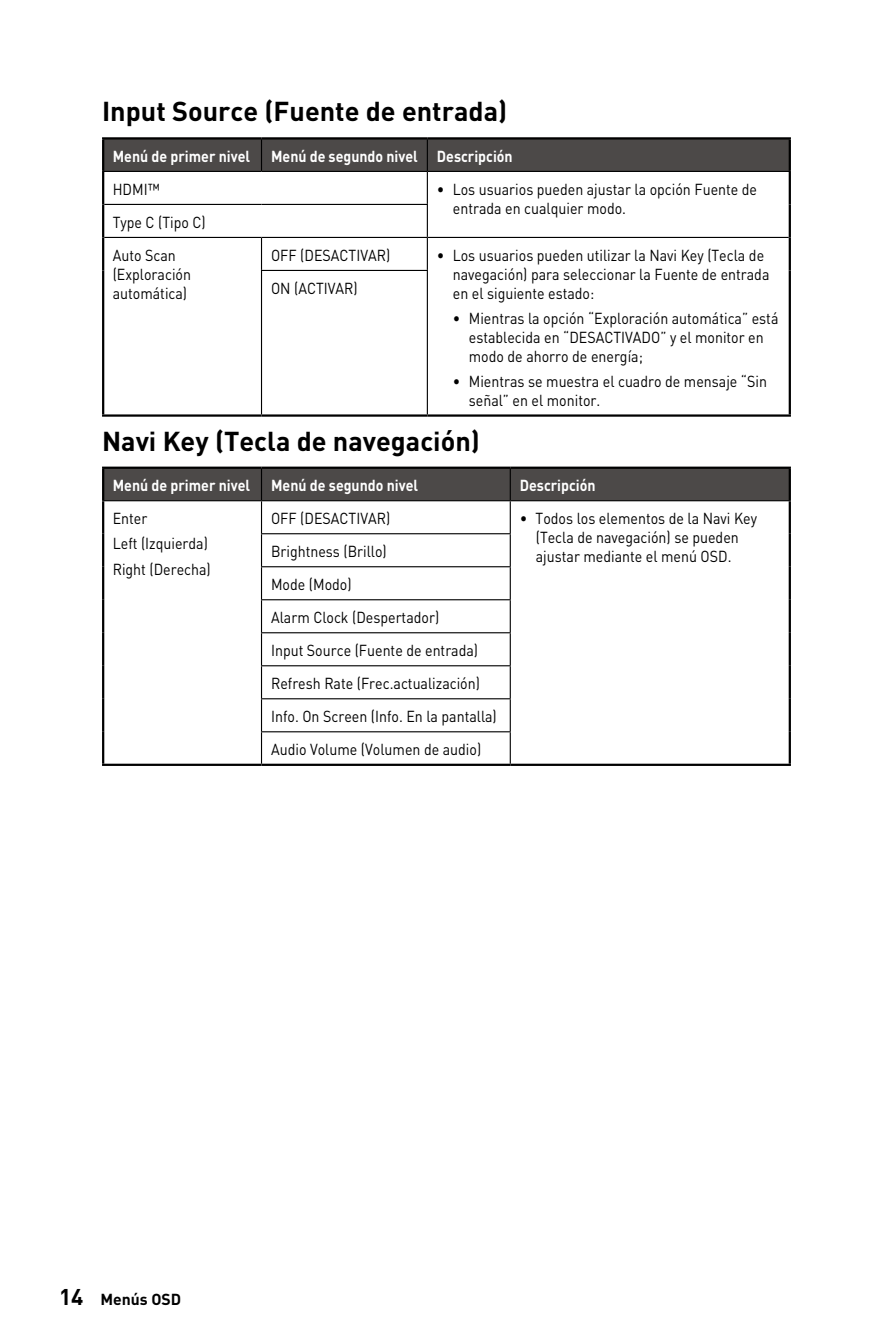
<style>
.page{position:relative;width:893px;height:1340px;background:#fff}
.page>*{position:absolute;margin:0;border:0;box-sizing:border-box;transform-origin:0 0}
.Title_2{font:700 27px "MSI Din Pro Noto CJK";color:#000}
.OSD_Text_1{font:15.75px/18.9px "MSI Din Pro Noto CJK";color:#000;scale:.9 1}
.OSD_Table_Head_1{font:700 15.75px "MSI Din Pro Noto CJK";color:#fff;scale:.9 1}
.t1{font:700 15.75px "MSI Din Pro Noto CJK";color:#000}
.s1{font-weight:700}
.s2{font-size:22.5px}
</style>
<div class="page">
<div style="left:104px;top:139px;width:685px;height:32px;background:#4c4948"></div>
<hr style="left:427px;top:205px;width:1px;height:32px;background:#000">
<hr style="left:102px;top:414px;width:159px;height:2px;background:#000">
<hr style="left:427px;top:414px;width:364px;height:2px;background:#000">
<hr style="left:102px;top:171px;width:159px;height:1px;background:#000">
<hr style="left:261px;top:171px;width:166px;height:1px;background:#000">
<hr style="left:427px;top:171px;width:364px;height:1px;background:#000">
<hr style="left:427px;top:172px;width:1px;height:32px;background:#000">
<hr style="left:104px;top:204px;width:157px;height:1px;background:#000">
<hr style="left:261px;top:204px;width:167px;height:1px;background:#000">
<hr style="left:104px;top:237px;width:157px;height:1px;background:#000">
<hr style="left:261px;top:237px;width:166px;height:1px;background:#000">
<hr style="left:261px;top:238px;width:1px;height:32px;background:#000">
<hr style="left:427px;top:237px;width:362px;height:1px;background:#000">
<hr style="left:427px;top:238px;width:1px;height:32px;background:#000">
<hr style="left:261px;top:270px;width:167px;height:1px;background:#000">
<hr style="left:261px;top:271px;width:1px;height:143px;background:#000">
<hr style="left:427px;top:271px;width:1px;height:143px;background:#000">
<hr style="left:261px;top:139px;width:1px;height:32px;background:#000">
<hr style="left:427px;top:139px;width:1px;height:32px;background:#000">
<hr style="left:102px;top:137px;width:159px;height:2px;background:#000">
<hr style="left:102px;top:139px;width:2px;height:32px;background:#000">
<hr style="left:261px;top:137px;width:166px;height:2px;background:#000">
<hr style="left:427px;top:137px;width:364px;height:2px;background:#000">
<hr style="left:789px;top:139px;width:2px;height:32px;background:#000">
<hr style="left:102px;top:172px;width:2px;height:32px;background:#000">
<hr style="left:789px;top:172px;width:2px;height:32px;background:#000">
<hr style="left:789px;top:204px;width:2px;height:33px;background:#000">
<hr style="left:102px;top:204px;width:2px;height:33px;background:#000">
<hr style="left:102px;top:237px;width:2px;height:33px;background:#000">
<hr style="left:102px;top:270px;width:2px;height:144px;background:#000">
<hr style="left:789px;top:237px;width:2px;height:33px;background:#000">
<hr style="left:789px;top:270px;width:2px;height:144px;background:#000">
<hr style="left:261px;top:414px;width:166px;height:2px;background:#000">
<div style="left:104px;top:469px;width:685px;height:31px;background:#4c4948"></div>
<hr style="left:261px;top:501px;width:1px;height:32px;background:#000">
<hr style="left:510px;top:501px;width:1px;height:32px;background:#000">
<hr style="left:261px;top:533px;width:250px;height:1px;background:#000">
<hr style="left:261px;top:534px;width:1px;height:32px;background:#000">
<hr style="left:510px;top:534px;width:1px;height:32px;background:#000">
<hr style="left:261px;top:566px;width:250px;height:1px;background:#000">
<hr style="left:261px;top:567px;width:1px;height:32px;background:#000">
<hr style="left:510px;top:567px;width:1px;height:32px;background:#000">
<hr style="left:261px;top:599px;width:250px;height:1px;background:#000">
<hr style="left:261px;top:600px;width:1px;height:32px;background:#000">
<hr style="left:510px;top:600px;width:1px;height:32px;background:#000">
<hr style="left:261px;top:632px;width:250px;height:1px;background:#000">
<hr style="left:261px;top:633px;width:1px;height:32px;background:#000">
<hr style="left:510px;top:633px;width:1px;height:32px;background:#000">
<hr style="left:261px;top:665px;width:250px;height:1px;background:#000">
<hr style="left:261px;top:666px;width:1px;height:32px;background:#000">
<hr style="left:510px;top:666px;width:1px;height:32px;background:#000">
<hr style="left:261px;top:698px;width:250px;height:1px;background:#000">
<hr style="left:261px;top:699px;width:1px;height:32px;background:#000">
<hr style="left:510px;top:699px;width:1px;height:32px;background:#000">
<hr style="left:261px;top:731px;width:250px;height:1px;background:#000">
<hr style="left:261px;top:732px;width:1px;height:31px;background:#000">
<hr style="left:510px;top:732px;width:1px;height:31px;background:#000">
<hr style="left:102px;top:500px;width:159px;height:1px;background:#000">
<hr style="left:102px;top:763px;width:159px;height:3px;background:#000">
<hr style="left:510px;top:763px;width:281px;height:3px;background:#000">
<hr style="left:261px;top:500px;width:249px;height:1px;background:#000">
<hr style="left:510px;top:500px;width:281px;height:1px;background:#000">
<hr style="left:261px;top:469px;width:1px;height:31px;background:#000">
<hr style="left:510px;top:469px;width:1px;height:31px;background:#000">
<hr style="left:102px;top:466px;width:159px;height:3px;background:#000">
<hr style="left:102px;top:469px;width:2px;height:31px;background:#000">
<hr style="left:261px;top:466px;width:249px;height:3px;background:#000">
<hr style="left:510px;top:466px;width:281px;height:3px;background:#000">
<hr style="left:789px;top:469px;width:2px;height:31px;background:#000">
<hr style="left:102px;top:501px;width:2px;height:33px;background:#000">
<hr style="left:102px;top:534px;width:2px;height:32px;background:#000">
<hr style="left:102px;top:566px;width:2px;height:33px;background:#000">
<hr style="left:102px;top:599px;width:2px;height:33px;background:#000">
<hr style="left:102px;top:632px;width:2px;height:33px;background:#000">
<hr style="left:102px;top:665px;width:2px;height:33px;background:#000">
<hr style="left:102px;top:698px;width:2px;height:33px;background:#000">
<hr style="left:102px;top:731px;width:2px;height:32px;background:#000">
<hr style="left:789px;top:501px;width:2px;height:33px;background:#000">
<hr style="left:789px;top:534px;width:2px;height:32px;background:#000">
<hr style="left:789px;top:566px;width:2px;height:33px;background:#000">
<hr style="left:789px;top:599px;width:2px;height:33px;background:#000">
<hr style="left:789px;top:632px;width:2px;height:33px;background:#000">
<hr style="left:789px;top:665px;width:2px;height:33px;background:#000">
<hr style="left:789px;top:698px;width:2px;height:33px;background:#000">
<hr style="left:789px;top:731px;width:2px;height:32px;background:#000">
<hr style="left:261px;top:763px;width:249px;height:3px;background:#000">
<p class="Title_2" style="left:102px;top:96px;width:407px">Input Source (Fuente de entrada)</p>
<p class="OSD_Table_Head_1" style="left:113px;top:147px;width:154px">Menú de primer nivel</p>
<p class="OSD_Table_Head_1" style="left:271px;top:147px;width:164px">Menú de segundo nivel</p>
<p class="OSD_Table_Head_1" style="left:437px;top:147px;width:86px">Descripción</p>
<p class="OSD_Text_1" style="left:113px;top:180px;width:54px">HDMI™</p>
<p class="OSD_Text_1" style="left:453px;top:180px;width:340px;text-indent:-16px"><span class="s1">∙</span> Los usuarios pueden ajustar la opción Fuente de entrada en cualquier modo.</p>
<p class="OSD_Text_1" style="left:113px;top:213px;width:105px">Type C (Tipo C)</p>
<p class="OSD_Text_1" style="left:113px;top:246px;width:89px">Auto Scan (Exploración automática)</p>
<p class="OSD_Text_1" style="left:271px;top:246px;width:134px">OFF (DESACTIVAR)</p>
<p class="OSD_Text_1" style="left:453px;top:246px;width:353px;text-indent:-16px"><span class="s1">∙</span> Los usuarios pueden utilizar la Navi Key (Tecla de navegación) para seleccionar la Fuente de entrada en el siguiente estado:</p>
<p class="OSD_Text_1" style="left:469px;top:309px;width:346px;text-indent:-16px">• Mientras la opción “Exploración automática” está establecida en “DESACTIVADO” y el monitor en modo de ahorro de energía;</p>
<p class="OSD_Text_1" style="left:469px;top:372px;width:333px;text-indent:-16px">• Mientras se muestra el cuadro de mensaje “Sin señal” en el monitor.</p>
<p class="OSD_Text_1" style="left:271px;top:279px;width:98px">ON (ACTIVAR)</p>
<p class="Title_2" style="left:102px;top:425px;width:379px">Navi Key (Tecla de navegación)</p>
<p class="OSD_Table_Head_1" style="left:113px;top:476px;width:154px">Menú de primer nivel</p>
<p class="OSD_Table_Head_1" style="left:271px;top:476px;width:165px">Menú de segundo nivel</p>
<p class="OSD_Table_Head_1" style="left:520px;top:476px;width:86px">Descripción</p>
<p class="OSD_Text_1" style="left:113px;top:509px;width:40px">Enter</p>
<p class="OSD_Text_1" style="left:113px;top:534px;width:107px">Left (Izquierda)</p>
<p class="OSD_Text_1" style="left:113px;top:560px;width:111px">Right (Derecha)</p>
<p class="OSD_Text_1" style="left:271px;top:509px;width:134px">OFF (DESACTIVAR)</p>
<p class="OSD_Text_1" style="left:520px;top:509px;width:265px;text-align:center"><span class="s1">∙</span> Todos los elementos de la Navi Key (Tecla de navegación) se pueden</p>
<p class="OSD_Text_1" style="left:271px;top:542px;width:130px">Brightness (Brillo)</p>
<p class="OSD_Text_1" style="left:536px;top:547px;width:219px">ajustar mediante el menú OSD.</p>
<p class="OSD_Text_1" style="left:271px;top:575px;width:91px">Mode (Modo)</p>
<p class="OSD_Text_1" style="left:271px;top:608px;width:188px">Alarm Clock (Despertador)</p>
<p class="OSD_Text_1" style="left:271px;top:641px;width:232px">Input Source (Fuente de entrada)</p>
<p class="OSD_Text_1" style="left:271px;top:674px;width:234px">Refresh Rate (Frec.actualización)</p>
<p class="OSD_Text_1" style="left:271px;top:707px;width:252px">Info. On Screen (Info. En la pantalla)</p>
<p class="OSD_Text_1" style="left:271px;top:740px;width:235px">Audio Volume (Volumen de audio)</p>
<p class="t1" style="left:59px;top:1289px;width:124px"><span class="s2">14</span> Menús OSD</p>
</div>
